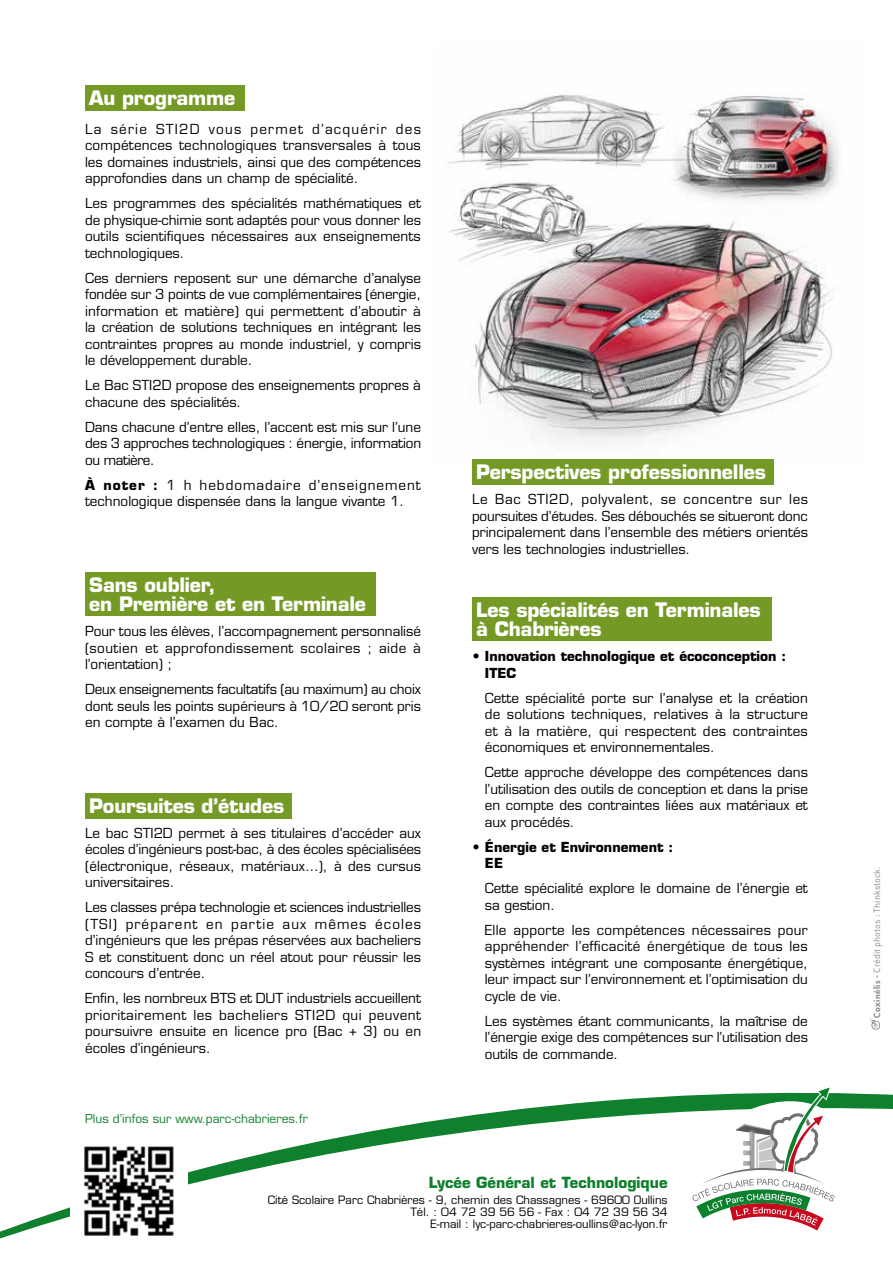
<style>
.page{position:relative;width:893px;height:1263px;background:#fff}
.page>*{position:absolute;margin:0;border:0;box-sizing:border-box;transform-origin:0 0}
.t1{font:700 19.5px/19.5px "Eurostile";letter-spacing:-.01em;color:#fff}
.t2{font:700 15px "Eurostile";color:#0f802d}
.t3{font:13.5px/16.5px "Eurostile";color:#000;text-align:justify}
.t4{font:700 13.5px/16.5px "Eurostile";color:#000}
.t5{font:12px "Eurostile";color:#0f802d}
.t6{font:11.25px/12px "Eurostile";color:#000;text-align:right}
.t7{font:9px "DIN Regular Alternate";color:#87888a}
.s1{font-weight:700}
.s2{font-family:"Futura";font-weight:800;font-size:8.25px}
.s3{font-family:"Futura";font-weight:800}
</style>
<div class="page">
<img style="left:447px;top:94px;width:392px;height:349px">
<svg style="left:0;top:1093px;width:893px;height:146px"></svg>
<svg style="left:652px;top:1087px;width:212px;height:152px"></svg>
<div style="left:85px;top:572px;width:290px;height:44px;background:#749a25"></div>
<div style="left:85px;top:793px;width:206px;height:26px;background:#749a25"></div>
<div style="left:472px;top:597px;width:299px;height:43px;background:#749a25"></div>
<div style="left:472px;top:459px;width:302px;height:26px;background:#749a25"></div>
<div style="left:85px;top:85px;width:160px;height:26px;background:#749a25"></div>
<img style="left:71px;top:1132px;width:117px;height:107px">
<svg style="left:870px;top:1018px;width:10px;height:12px"></svg>
<h1 class="t1" style="left:89px;top:88px;width:147px">Au programme</h1>
<p class="t3" style="left:85px;top:121px;width:337px">La série STI2D vous permet d’acquérir des compétences technologiques transversales à tous les domaines industriels, ainsi que des compétences approfondies dans un champ de spécialité.</p>
<p class="t3" style="left:85px;top:195px;width:338px">Les programmes des spécialités mathématiques et de physique-chimie sont adaptés pour vous donner les outils scientifiques nécessaires aux enseignements technologiques.</p>
<p class="t3" style="left:85px;top:270px;width:338px">Ces derniers reposent sur une démarche d’analyse fondée sur 3 points de vue complémentaires (énergie, information et matière) qui permettent d’aboutir à la création de solutions techniques en intégrant les contraintes propres au monde industriel, y compris le développement durable.</p>
<p class="t3" style="left:85px;top:377px;width:337px">Le Bac STI2D propose des enseignements propres à chacune des spécialités.</p>
<p class="t3" style="left:85px;top:419px;width:338px">Dans chacune d’entre elles, l’accent est mis sur l’une des 3 approches technologiques : énergie, information ou matière.</p>
<p class="t3" style="left:85px;top:477px;width:337px"><span class="s1">À noter :</span> 1 h hebdomadaire d’enseignement technologique dispensée dans la langue vivante 1.</p>
<h1 class="t1" style="left:89px;top:575px;width:278px">Sans oublier,<br>en Première et en Terminale</h1>
<p class="t3" style="left:85px;top:623px;width:337px">Pour tous les élèves, l’accompagnement personnalisé (soutien et approfondissement scolaires ; aide à l’orientation) ;</p>
<p class="t3" style="left:85px;top:681px;width:337px">Deux enseignements facultatifs (au maximum) au choix dont seuls les points supérieurs à 10/20 seront pris en compte à l’examen du Bac.</p>
<h1 class="t1" style="left:89px;top:796px;width:197px">Poursuites d’études</h1>
<p class="t3" style="left:85px;top:825px;width:338px">Le bac STI2D permet à ses titulaires d’accéder aux écoles d’ingénieurs post-bac, à des écoles spécialisées (électronique, réseaux, matériaux…), à des cursus universitaires.</p>
<p class="t3" style="left:85px;top:899px;width:337px">Les classes prépa technologie et sciences industrielles (TSI) préparent en partie aux mêmes écoles d’ingénieurs que les prépas réservées aux bacheliers S et constituent donc un réel atout pour réussir les concours d’entrée.</p>
<p class="t3" style="left:85px;top:990px;width:338px">Enfin, les nombreux BTS et DUT industriels accueillent prioritairement les bacheliers STI2D qui peuvent poursuivre ensuite en licence pro (Bac + 3) ou en écoles d’ingénieurs.</p>
<p class="t5" style="left:85px;top:1111px;width:224px">Plus d’infos sur www.parc-chabrieres.fr</p>
<h1 class="t1" style="left:476px;top:462px;width:291px">Perspectives professionnelles</h1>
<p class="t3" style="left:472px;top:491px;width:338px">Le Bac STI2D, polyvalent, se concentre sur les poursuites d’études. Ses débouchés se situeront donc principalement dans l’ensemble des métiers orientés vers les technologies industrielles.</p>
<h1 class="t1" style="left:476px;top:600px;width:286px">Les spécialités en Terminales à Chabrières</h1>
<p class="t4" style="left:485px;top:648px;width:303px;text-indent:-13px">• Innovation technologique et écoconception :<br>ITEC</p>
<p class="t3" style="left:485px;top:689px;width:325px">Cette spécialité porte sur l’analyse et la création de solutions techniques, relatives à la structure et à la matière, qui respectent des contraintes économiques et environnementales.</p>
<p class="t3" style="left:485px;top:764px;width:325px">Cette approche développe des compétences dans l’utilisation des outils de conception et dans la prise en compte des contraintes liées aux matériaux et aux procédés.</p>
<p class="t4" style="left:485px;top:838px;width:190px;text-indent:-13px">• Énergie et Environnement :<br>EE</p>
<p class="t3" style="left:485px;top:880px;width:325px">Cette spécialité explore le domaine de l’énergie et sa gestion.</p>
<p class="t3" style="left:485px;top:921px;width:325px">Elle apporte les compétences nécessaires pour appréhender l’efficacité énergétique de tous les systèmes intégrant une composante énergétique, leur impact sur l’environnement et l’optimisation du cycle de vie.</p>
<p class="t3" style="left:485px;top:1012px;width:325px">Les systèmes étant communicants, la maîtrise de l’énergie exige des compétences sur l’utilisation des outils de commande.</p>
<p class="t2" style="left:429px;top:1173px;width:240px">Lycée Général et Technologique</p>
<p class="t6" style="left:268px;top:1194px;width:401px">Cité Scolaire Parc Chabrières - 9, chemin des Chassagnes - 69600 Oullins<br>Tél. : 04 72 39 56 56 - Fax : 04 72 39 56 34<br>E-mail : lyc-parc-chabrieres-oullins@ac-lyon.fr</p>
<p class="t7" style="left:871px;top:1017px;width:152px;rotate:-90deg"><span class="s2">Coxinélis</span> <span class="s3">-</span> Crédit photos : Thinkstock.</p>
</div>
